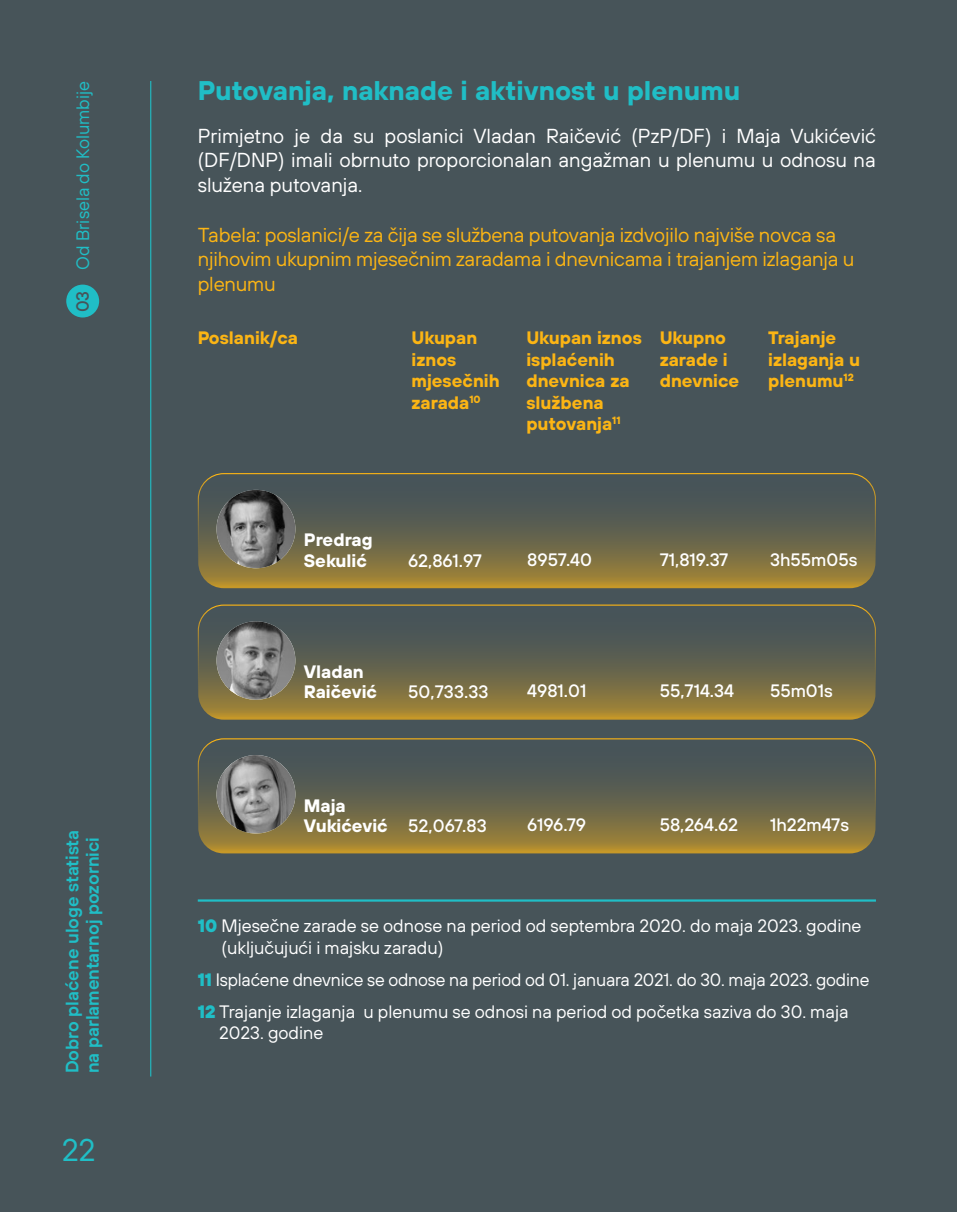
<style>
.page{position:relative;width:957px;height:1212px;background:#475459}
.page>*{position:absolute;margin:0;border:0;box-sizing:border-box;transform-origin:0 0}
.t1{font:31.5px "TT Hoves";color:#20bec6}
.t2{font:700 27px "TT Hoves";color:#20bec6}
.t3{font:20.25px/24.8px "TT Hoves";color:#fff;text-align:justify}
.t4{font:20.25px/24.8px "TT Hoves";letter-spacing:-.01em;color:#fcb514}
.t5{font:18px/21.6px "TT Hoves";color:#fff}
.t6{font:700 18px/21.6px "TT Hoves";color:#fcb514}
.t7{font:500 18px "TT Hoves";color:#fff}
.t8{font:600 18px/20.2px "TT Hoves";color:#20bec6}
.t9{font:700 18px/20.2px "TT Hoves";color:#fff}
.t10{font:18px "TT Hoves";color:#20bec6}
.t11{font:500 17.78px "TT Hoves";color:#475459}
.s1{font-weight:500}
.s2{font-weight:800;color:#20bec6}
</style>
<div class="page">
<hr style="left:150px;top:81px;width:1px;height:995px;background:#20bec6">
<div style="left:66px;top:285px;width:33px;height:32px;background:#20bec6;border-radius:50%"></div>
<hr style="left:198px;top:899px;width:678px;height:3px;background:#20bec6">
<svg style="left:198px;top:473px;width:677px;height:115px"></svg>
<div style="left:198px;top:473px;width:678px;height:115px;border:1px solid #fcb514;border-radius:26px"></div>
<img style="left:216px;top:490px;width:79px;height:78px">
<svg style="left:198px;top:605px;width:677px;height:115px"></svg>
<div style="left:198px;top:604px;width:678px;height:116px;border:1px solid #fcb514;border-radius:26px"></div>
<img style="left:216px;top:621px;width:79px;height:79px">
<svg style="left:198px;top:739px;width:677px;height:114px"></svg>
<div style="left:198px;top:738px;width:678px;height:116px;border:1px solid #fcb514;border-radius:26px"></div>
<img style="left:216px;top:755px;width:79px;height:78px">
<p class="t10" style="left:72px;top:270px;width:190px;rotate:-90deg">Od Brisela do Kolumbije</p>
<p class="t11" style="left:71px;top:312px;width:23px;rotate:-90deg">03</p>
<p class="t8" style="left:62px;top:1073px;width:245px;rotate:-90deg">Dobro plaćene uloge statista na parlamentarnoj pozornici</p>
<h1 class="t1" style="left:62px;top:1130px;width:35px">22</h1>
<h2 class="t2" style="left:198px;top:72px;width:544px">Putovanja, naknade i aktivnost u plenumu</h2>
<p class="t3" style="left:198px;top:123px;width:679px">Primjetno je da su poslanici Vladan Raičević (PzP/DF) i Maja Vukićević (DF/DNP) imali obrnuto proporcionalan angažman u plenumu u odnosu na služena putovanja.</p>
<p class="t4" style="left:198px;top:222px;width:658px">Tabela: poslanici/e za čija se službena putovanja izdvojilo najviše novca sa njihovim ukupnim mjesečnim zaradama i dnevnicama i trajanjem izlaganja u plenumu</p>
<p class="t6" style="left:198px;top:326px;width:102px">Poslanik/ca</p>
<p class="t6" style="left:411px;top:326px;width:90px">Ukupan iznos mjesečnih zarada<sup>10</sup></p>
<p class="t6" style="left:526px;top:326px;width:117px">Ukupan iznos isplaćenih dnevnica za službena putovanja<sup>11</sup></p>
<p class="t6" style="left:659px;top:326px;width:81px">Ukupno zarade i dnevnice</p>
<p class="t6" style="left:768px;top:326px;width:93px">Trajanje izlaganja u plenumu<sup>12</sup></p>
<p class="t9" style="left:304px;top:529px;width:70px">Predrag<br>Sekulić</p>
<p class="t7" style="left:408px;top:549px;width:75px">62,861.97</p>
<p class="t7" style="left:527px;top:548px;width:66px">8957.40</p>
<p class="t7" style="left:659px;top:548px;width:70px">71,819.37</p>
<p class="t7" style="left:770px;top:548px;width:89px">3h55m05s</p>
<p class="t9" style="left:304px;top:660px;width:75px">Vladan<br>Raičević</p>
<p class="t7" style="left:408px;top:680px;width:82px">50,733.33</p>
<p class="t7" style="left:527px;top:679px;width:61px">4981.01</p>
<p class="t7" style="left:659px;top:679px;width:76px">55,714.34</p>
<p class="t7" style="left:770px;top:679px;width:64px">55m01s</p>
<p class="t9" style="left:304px;top:794px;width:185px">Maja<br>Vukićević <span class="s1">52,067.83</span></p>
<p class="t7" style="left:527px;top:813px;width:60px">6196.79</p>
<p class="t7" style="left:659px;top:813px;width:80px">58,264.62</p>
<p class="t7" style="left:770px;top:813px;width:81px">1h22m47s</p>
<p class="t5" style="left:221px;top:915px;width:641px;text-indent:-24px"><span class="s2">10</span> Mjesečne zarade se odnose na period od septembra 2020. do maja 2023. godine (uključujući i majsku zaradu)</p>
<p class="t5" style="left:198px;top:963px;width:673px;line-height:31.9px"><span class="s2">11</span> Isplaćene dnevnice se odnose na period od 01. januara 2021. do 30. maja 2023. godine<br><span class="s2">12</span> Trajanje izlaganja u plenumu se odnosi na period od početka saziva do 30. maja</p>
<p class="t5" style="left:219px;top:1022px;width:106px">2023. godine</p>
</div>
